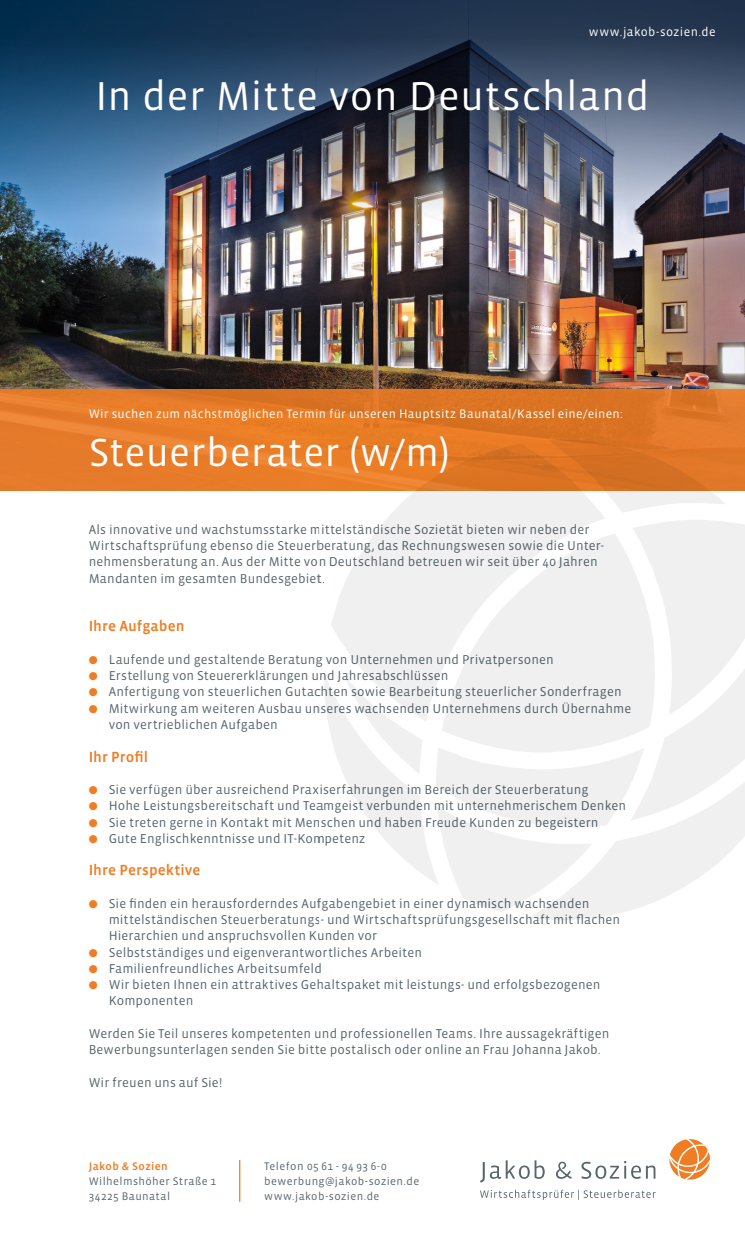
<style>
.page{position:relative;width:745px;height:1241px;background:#fff}
.page>*{position:absolute;margin:0;border:0;box-sizing:border-box;transform-origin:0 0}
.t1{font:41.25px "Vista Sans";letter-spacing:.015em;color:#fff}
.t2{font:40px "Vista Sans";letter-spacing:.005em;color:#fff}
.t3{font:15px "Vista Sans Med";letter-spacing:.005em;color:#ef7d24}
.t4{font:13.12px/16.2px "Vista Sans";letter-spacing:.01em;color:#57666d}
.t5{font:12.5px "Vista Sans";letter-spacing:.025em;color:#fff}
.t6{font:11.25px/15px "Vista Sans";letter-spacing:.04em;color:#57666d}
.t7{font:11.25px "Vista Sans Med";letter-spacing:.035em;color:#ef7d24}
.s1{color:#ef7d24}
</style>
<div class="page">
<img style="left:0;top:255px;width:744px;height:134px">
<img style="left:0;top:0;width:744px;height:255px">
<svg style="left:0;top:389px;width:744px;height:101px;background:#e37927"></svg>
<svg style="left:669px;top:1139px;width:40px;height:41px"></svg>
<svg style="left:480px;top:1160px;width:175px;height:22px"></svg>
<svg style="left:480px;top:1189px;width:175px;height:10px"></svg>
<svg style="left:529px;top:912px;width:93px;height:8px"></svg>
<svg style="left:324px;top:520px;width:420px;height:392px"></svg>
<svg style="left:330px;top:443px;width:275px;height:278px;fill:#f0f0f0"></svg>
<svg style="left:548px;top:435px;width:178px;height:78px"></svg>
<hr style="left:239px;top:1159px;width:1px;height:42px;background:#ef7d24">
<p class="t5" style="left:588px;top:26px;width:128px">www.jakob-sozien.de</p>
<h1 class="t1" style="left:95px;top:75px;width:555px">In der Mitte von Deutschland</h1>
<p class="t5" style="left:89px;top:407px;width:535px">Wir suchen zum nächstmöglichen Termin für unseren Hauptsitz Baunatal/Kassel eine/einen:</p>
<h2 class="t2" style="left:89px;top:432px;width:362px">Steuerberater (w/m)</h2>
<p class="t4" style="left:89px;top:521px;width:516px">Als innovative und wachstumsstarke mittelständische Sozietät bieten wir neben der Wirtschaftsprüfung ebenso die Steuerberatung, das Rechnungswesen sowie die Unter&shy;nehmensberatung an. Aus der Mitte von Deutschland betreuen wir seit über 40 Jahren Mandanten im gesamten Bundesgebiet.</p>
<p class="t3" style="left:89px;top:618px;width:97px">Ihre Aufgaben</p>
<p class="t4" style="left:89px;top:651px;width:466px"><span class="s1">●</span> Laufende und gestaltende Beratung von Unternehmen und Privatpersonen</p>
<p class="t4" style="left:89px;top:668px;width:361px"><span class="s1">●</span> Erstellung von Steuererklärungen und Jahresabschlüssen</p>
<p class="t4" style="left:89px;top:684px;width:534px"><span class="s1">●</span> Anfertigung von steuerlichen Gutachten sowie Bearbeitung steuerlicher Sonderfragen</p>
<p class="t4" style="left:109px;top:700px;width:523px;text-indent:-20px"><span class="s1">●</span> Mitwirkung am weiteren Ausbau unseres wachsenden Unternehmens durch Übernahme von vertrieblichen Aufgaben</p>
<p class="t3" style="left:89px;top:748px;width:61px">Ihr Profil</p>
<p class="t4" style="left:89px;top:781px;width:501px"><span class="s1">●</span> Sie verfügen über ausreichend Praxiserfahrungen im Bereich der Steuerberatung</p>
<p class="t4" style="left:89px;top:798px;width:538px"><span class="s1">●</span> Hohe Leistungsbereitschaft und Teamgeist verbunden mit unternehmerischem Denken</p>
<p class="t4" style="left:89px;top:814px;width:511px"><span class="s1">●</span> Sie treten gerne in Kontakt mit Menschen und haben Freude Kunden zu begeistern</p>
<p class="t4" style="left:89px;top:830px;width:278px"><span class="s1">●</span> Gute Englischkenntnisse und IT-Kompetenz</p>
<p class="t3" style="left:89px;top:862px;width:113px">Ihre Perspektive</p>
<p class="t4" style="left:109px;top:895px;width:512px;text-indent:-20px"><span class="s1">●</span> Sie finden ein herausforderndes Aufgabengebiet in einer dynamisch wachsenden mittelständischen Steuerberatungs- und Wirtschaftsprüfungsgesellschaft mit flachen<br>Hierarchien und anspruchsvollen Kunden vor</p>
<p class="t4" style="left:89px;top:944px;width:335px"><span class="s1">●</span> Selbstständiges und eigenverantwortliches Arbeiten</p>
<p class="t4" style="left:89px;top:960px;width:234px"><span class="s1">●</span> Familienfreundliches Arbeitsumfeld</p>
<p class="t4" style="left:109px;top:976px;width:493px;text-indent:-20px"><span class="s1">●</span> Wir bieten Ihnen ein attraktives Gehaltspaket mit leistungs- und erfolgsbezogenen<br>Komponenten</p>
<p class="t4" style="left:89px;top:1025px;width:522px">Werden Sie Teil unseres kompetenten und professionellen Teams. Ihre aussagekräftigen<br>Bewerbungsunterlagen senden Sie bitte postalisch oder online an Frau Johanna Jakob.</p>
<p class="t4" style="left:89px;top:1074px;width:135px">Wir freuen uns auf Sie!</p>
<p class="t7" style="left:89px;top:1159px;width:81px">Jakob &amp; Sozien</p>
<p class="t6" style="left:89px;top:1173px;width:129px">Wilhelmshöher Straße 1<br>34225 Baunatal</p>
<p class="t6" style="left:264px;top:1158px;width:156px">Telefon 05 61 - 94 93 6-0 bewerbung@jakob-sozien.de www.jakob-sozien.de</p>
</div>
